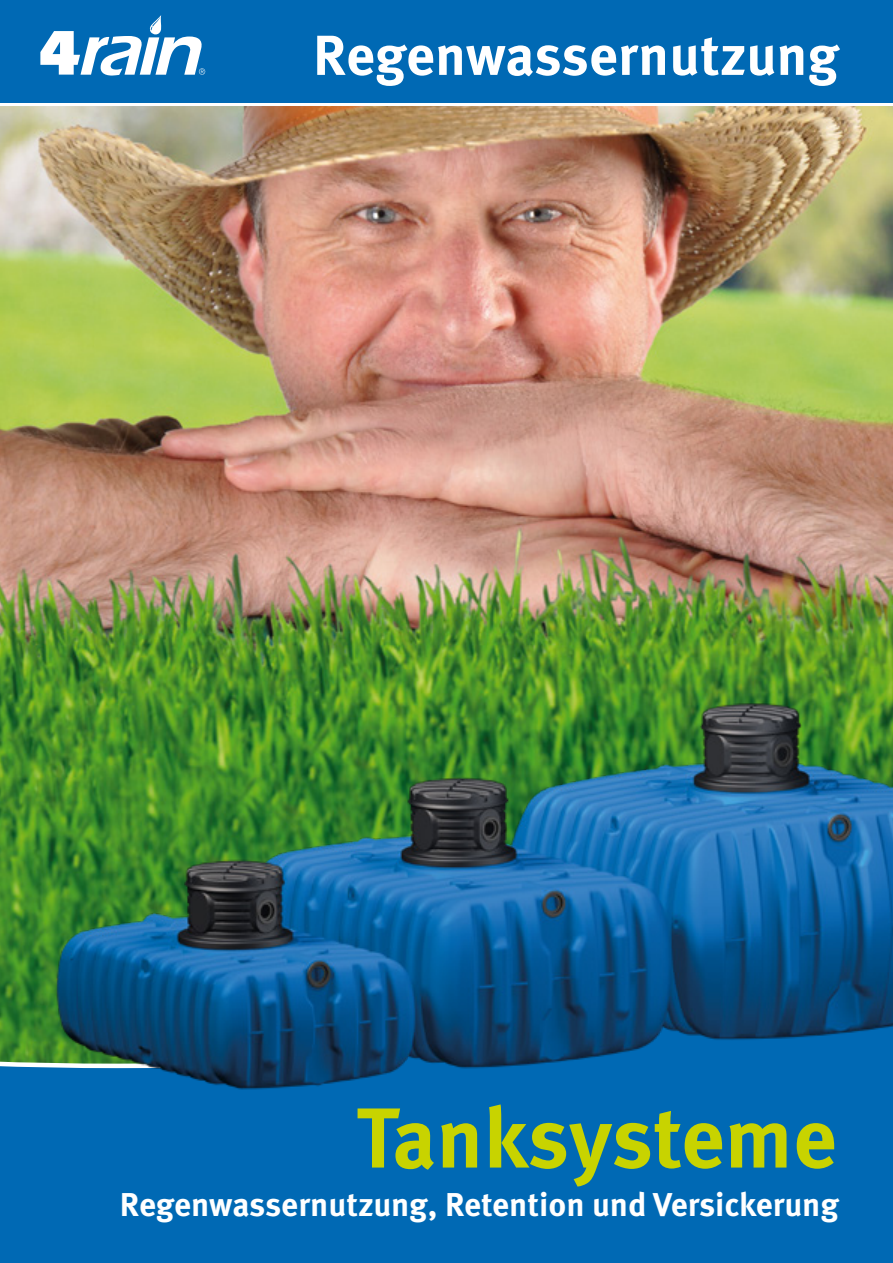
<style>
.page{position:relative;width:893px;height:1263px;background:#fff}
.page>*{position:absolute;margin:0;border:0;box-sizing:border-box;transform-origin:0 0}
.t1{font:700 84.9px "Meta Pro";letter-spacing:-.005em;color:#c8d300}
.t2{font:700 56.4px "Meta Pro";letter-spacing:-.005em;color:#fff}
.t3{font:700 33px "Meta Pro";letter-spacing:-.005em;color:#fff}
</style>
<div class="page">
<img style="left:0;top:106px;width:893px;height:826px">
<div style="left:0;top:932px;width:893px;height:331px;background:#0069b4"></div>
<img style="left:49px;top:660px;width:844px;height:451px">
<div style="left:0;top:0;width:893px;height:103px;background:#0069b4"></div>
<svg style="left:40px;top:15px;width:165px;height:61px"></svg>
<h2 class="t2" style="left:313px;top:20px;width:527px">Regenwassernutzung</h2>
<h1 class="t1" style="left:356px;top:1084px;width:482px">Tanksysteme</h1>
<p class="t3" style="left:120px;top:1183px;width:721px">Regenwassernutzung, Retention und Versickerung</p>
</div>
